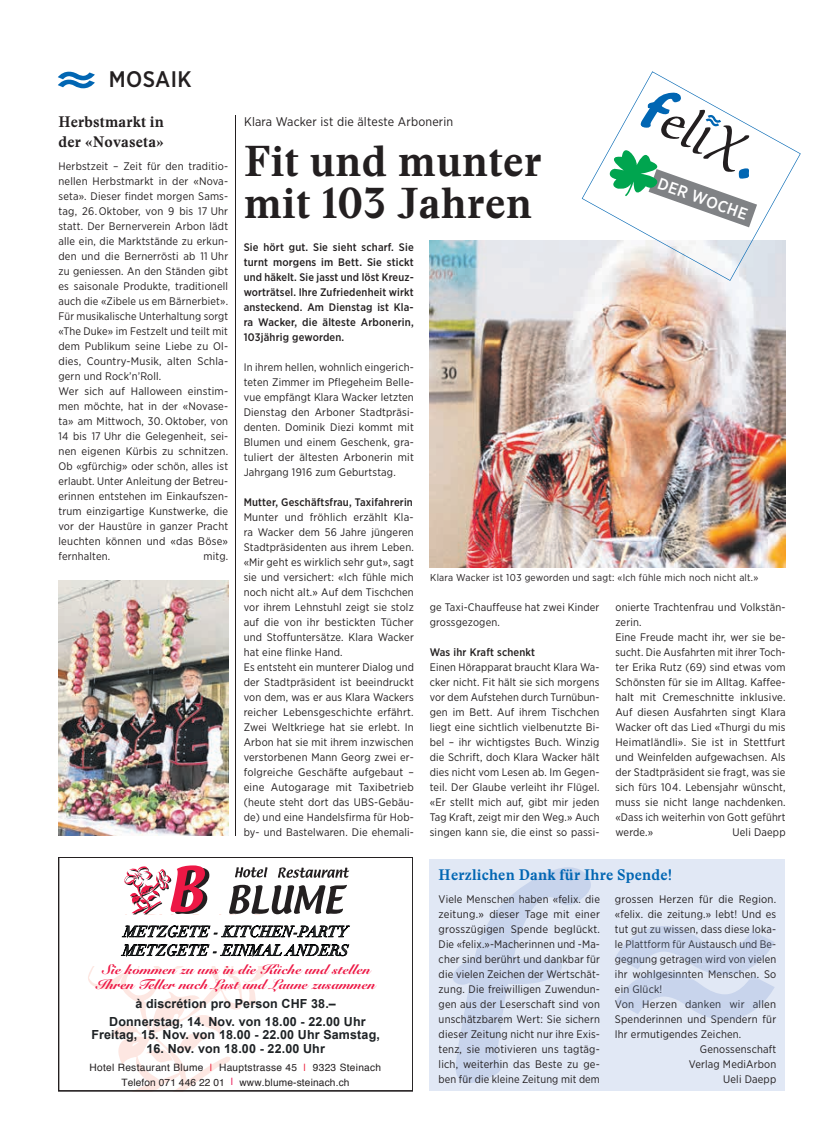
<style>
.page{position:relative;width:833px;height:1134px;background:#fff}
.page>*{position:absolute;margin:0;border:0;box-sizing:border-box;transform-origin:0 0}
.t1{font:700 42.5px/42.5px "Stanley";letter-spacing:.01em;color:#231f20}
.t2{font:500 22.5px "Gotham Narrow";letter-spacing:.015em;color:#231f20}
.t3{font:500 16.25px "Gotham Narrow";color:#fff}
.t4{font:italic 15px/18.8px "Didot";letter-spacing:.01em;color:#1e2225}
.t5{font:700 15px "Stanley";letter-spacing:.01em;color:#0166b3}
.t6{font:700 15px/20px "Stanley";letter-spacing:.01em;color:#231f20}
.t7{font:13.75px/15px "Snell Roundhand Black Script";letter-spacing:.01em;color:#ed1845;text-align:center}
.t8{font:700 12.5px/17.5px "Arial";letter-spacing:.01em;color:#1e2225;text-align:center}
.t9{font:12.5px "Gotham Narrow";letter-spacing:.015em;color:#231f20}
.t10{font:11px/15px "Gotham Narrow";letter-spacing:.015em;color:#231f20}
.t11{font:500 11px/15px "Gotham Narrow";letter-spacing:.015em;color:#231f20;text-align:justify}
.t12{font:11px/15px "Gotham Narrow";letter-spacing:.015em;color:#2f323c}
.t13{font:10.12px/14.1px "Helvetica";letter-spacing:.03em;color:#231f20;text-align:center}
.t14{font:10px "Gotham Narrow";letter-spacing:.025em;color:#231f20}
.t15{font:8.12px "Helvetica";letter-spacing:.015em;color:#231f20}
.s1{color:#ed213d}
.s2{color:#e91454}
</style>
<div class="page">
<svg style="left:58px;top:72px;width:37px;height:16px"></svg>
<img style="left:430px;top:241px;width:355px;height:326px">
<img style="left:58px;top:581px;width:170px;height:255px">
<hr style="left:235px;top:116px;width:1px;height:720px;background:#231f20">
<div style="left:430px;top:859px;width:355px;height:232px;background:#e1e8f5"></div>
<svg style="left:88px;top:966px;width:178px;height:123px"></svg>
<svg style="left:124px;top:865px;width:225px;height:49px"></svg>
<svg style="left:121px;top:925px;width:229px;height:32px"></svg>
<div style="left:58px;top:857px;width:355px;height:234px;border:1px solid #231f20"></div>
<svg style="left:453px;top:867px;width:138px;height:216px"></svg>
<svg style="left:616px;top:926px;width:158px;height:94px"></svg>
<svg style="left:582px;top:71px;width:218px;height:210px"></svg>
<svg style="left:602px;top:90px;width:155px;height:137px"></svg>
<h2 class="t2" style="left:109px;top:65px;width:84px">MOSAIK</h2>
<h3 class="t6" style="left:58px;top:112px;width:107px">Herbstmarkt in der «Novaseta»</h3>
<p class="t10" style="left:58px;top:158px;width:171px">Herbstzeit – Zeit für den traditio&shy;nellen Herbstmarkt in der «Nova&shy;seta». Dieser findet morgen Sams&shy;tag, 26. Oktober, von 9 bis 17 Uhr statt. Der Bernerverein Arbon lädt alle ein, die Marktstände zu erkun&shy;den und die Bernerrösti ab 11 Uhr zu geniessen. An den Ständen gibt es saisonale Produkte, traditionell auch die «Zibele us em Bärnerbiet».<br>Für musikalische Unterhaltung sorgt «The Duke» im Festzelt und teilt mit dem Publikum seine Liebe zu Ol&shy;dies, Country-Musik, alten Schla&shy;gern und Rock’n’Roll.<br>Wer sich auf Halloween einstim&shy;men möchte, hat in der «Novase&shy;ta» am Mittwoch, 30. Oktober, von<br>14 bis 17 Uhr die Gelegenheit, sei&shy;nen eigenen Kürbis zu schnitzen.<br>Ob «gfürchig» oder schön, alles ist erlaubt. Unter Anleitung der Betreu&shy;erinnen entstehen im Einkaufszen&shy;trum einzigartige Kunstwerke, die vor der Haustüre in ganzer Pracht leuchten können und «das Böse» fernhalten.</p>
<p class="t10" style="left:203px;top:548px;width:26px">mitg.</p>
<p class="t9" style="left:244px;top:114px;width:211px">Klara Wacker ist die älteste Arbonerin</p>
<h1 class="t1" style="left:244px;top:140px;width:299px">Fit und munter mit 103 Jahren</h1>
<p class="t11" style="left:244px;top:239px;width:172px">Sie hört gut. Sie sieht scharf. Sie turnt morgens im Bett. Sie stickt und häkelt. Sie jasst und löst Kreuz&shy;worträtsel. Ihre Zufriedenheit wirkt ansteckend. Am Dienstag ist Kla&shy;ra Wacker, die älteste Arbonerin, 103jährig geworden.</p>
<p class="t10" style="left:244px;top:359px;width:172px;text-align:justify">In ihrem hellen, wohnlich eingerich&shy;teten Zimmer im Pflegeheim Belle&shy;vue empfängt Klara Wacker letzten Dienstag den Arboner Stadtpräsi&shy;denten. Dominik Diezi kommt mit Blumen und einem Geschenk, gra&shy;tuliert der ältesten Arbonerin mit Jahrgang 1916 zum Geburtstag.</p>
<p class="t11" style="left:244px;top:494px;width:171px">Mutter, Geschäftsfrau, Taxifahrerin</p>
<p class="t10" style="left:244px;top:509px;width:172px">Munter und fröhlich erzählt Kla&shy;ra Wacker dem 56 Jahre jüngeren Stadtpräsidenten aus ihrem Leben. «Mir geht es wirklich sehr gut», sagt sie und versichert: «Ich fühle mich noch nicht alt.» Auf dem Tischchen vor ihrem Lehnstuhl zeigt sie stolz auf die von ihr bestickten Tücher und Stoffuntersätze. Klara Wacker hat eine flinke Hand.<br>Es entsteht ein munterer Dialog und der Stadtpräsident ist beeindruckt von dem, was er aus Klara Wackers reicher Lebensgeschichte erfährt.<br>Zwei Weltkriege hat sie erlebt. In Arbon hat sie mit ihrem inzwischen verstorbenen Mann Georg zwei er&shy;folgreiche Geschäfte aufgebaut – eine Autogarage mit Taxibetrieb (heute steht dort das UBS-Gebäu&shy;de) und eine Handelsfirma für Hob&shy;by- und Bastelwaren. Die ehemali-</p>
<h3 class="t3" style="left:662px;top:173px;width:96px;rotate:20deg">DER WOCHE</h3>
<p class="t14" style="left:430px;top:571px;width:329px">Klara Wacker ist 103 geworden und sagt: «Ich fühle mich noch nicht alt.»</p>
<p class="t10" style="left:430px;top:599px;width:171px">ge Taxi-Chauffeuse hat zwei Kinder grossgezogen.</p>
<p class="t11" style="left:430px;top:644px;width:107px">Was ihr Kraft schenkt</p>
<p class="t10" style="left:430px;top:659px;width:171px;text-align:justify">Einen Hörapparat braucht Klara Wa&shy;cker nicht. Fit hält sie sich morgens vor dem Aufstehen durch Turnübun&shy;gen im Bett. Auf ihrem Tischchen liegt eine sichtlich vielbenutzte Bi&shy;bel – ihr wichtigstes Buch. Winzig die Schrift, doch Klara Wacker hält dies nicht vom Lesen ab. Im Gegen&shy;teil. Der Glaube verleiht ihr Flügel. «Er stellt mich auf, gibt mir jeden Tag Kraft, zeigt mir den Weg.» Auch singen kann sie, die einst so passi-</p>
<p class="t10" style="left:615px;top:599px;width:172px">onierte Trachtenfrau und Volkstän&shy;zerin.<br>Eine Freude macht ihr, wer sie be&shy;sucht. Die Ausfahrten mit ihrer Toch&shy;ter Erika Rutz (69) sind etwas vom<br>Schönsten für sie im Alltag. Kaffee&shy;halt mit Cremeschnitte inklusive.<br>Auf diesen Ausfahrten singt Klara<br>Wacker oft das Lied «Thurgi du mis<br>Heimatländli». Sie ist in Stettfurt und Weinfelden aufgewachsen. Als der Stadtpräsident sie fragt, was sie sich fürs 104. Lebensjahr wünscht, muss sie nicht lange nachdenken. «Dass ich weiterhin von Gott geführt werde.»</p>
<p class="t10" style="left:732px;top:824px;width:55px">Ueli Daepp</p>
<h3 class="t4" style="left:123px;top:922px;width:227px">METZGETE - KITCHEN-PARTY<br>METZGETE - EINMAL ANDERS</h3>
<p class="t7" style="left:96px;top:962px;width:280px">Sie kommen zu uns in die Küche und stellen<br>Ihren Teller nach Lust und Laune zusammen</p>
<p class="t8" style="left:109px;top:995px;width:258px">à discrétion pro Person CHF 38.–<br>Donnerstag, 14. Nov. von 18.00 - 22.00 Uhr</p>
<p class="t8" style="left:91px;top:1026px;width:290px">Freitag, 15. Nov. von 18.00 - 22.00 Uhr Samstag,</p>
<p class="t8" style="left:146px;top:1040px;width:180px">16. Nov. von 18.00 - 22.00 Uhr</p>
<p class="t13" style="left:89px;top:1061px;width:293px">Hotel Restaurant Blume <span class="s1">|</span> Hauptstrasse 45 <span class="s1">|</span> 9323 Steinach<br>Telefon 071 446 22 01 <span class="s2">|</span> www.blume-steinach.ch</p>
<p class="t15" style="left:147px;top:1003px;width:184px">Telefon 071 446 22 01 <span class="s2">|</span> www.blume-steinach.ch</p>
<h3 class="t5" style="left:438px;top:867px;width:235px">Herzlichen Dank für Ihre Spende!</h3>
<p class="t10" style="left:438px;top:891px;width:163px;text-align:justify">Viele Menschen haben «felix. die zeitung.» dieser Tage mit einer grosszügigen Spende beglückt.<br>Die «felix.»-Macherinnen und -Ma&shy;cher sind berührt und dankbar für die vielen Zeichen der Wertschät&shy;zung. Die freiwilligen Zuwendun&shy;gen aus der Leserschaft sind von unschätzbarem Wert: Sie sichern dieser Zeitung nicht nur ihre Exis&shy;tenz, sie motivieren uns tagtäg&shy;lich, weiterhin das Beste zu ge&shy;ben für die kleine Zeitung mit dem</p>
<p class="t10" style="left:615px;top:891px;width:163px">gros sen Herzen für die Region. «felix. die zeitung.» lebt! Und es</p>
<p class="t12" style="left:615px;top:921px;width:163px;text-align:justify">tut gut zu wissen, dass diese loka&shy;le Plattform für Austausch und Be&shy;gegnung getragen wird von vielen ihr wohlgesinnten Menschen. So</p>
<p class="t12" style="left:615px;top:981px;width:163px">ein Glück!<br>Von Herzen danken wir allen<br>Spenderinnen und Spendern für</p>
<p class="t10" style="left:615px;top:1026px;width:128px">Ihr ermutigendes Zeichen.</p>
<p class="t10" style="left:700px;top:1041px;width:78px">Genossenschaft</p>
<p class="t10" style="left:689px;top:1056px;width:89px">Verlag MediArbon</p>
<p class="t10" style="left:723px;top:1071px;width:55px">Ueli Daepp</p>
</div>
